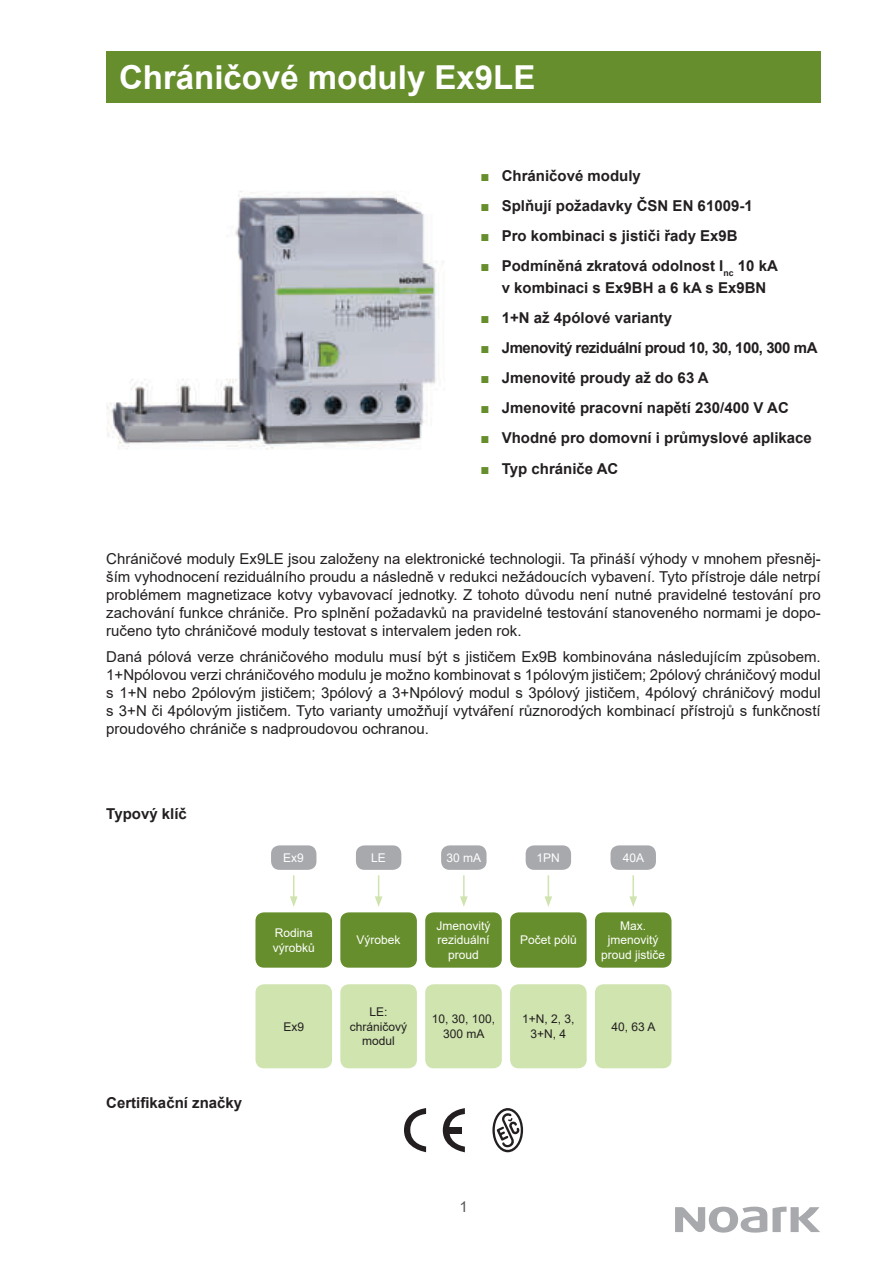
<style>
.page{position:relative;width:893px;height:1263px;background:#fff}
.page>*{position:absolute;margin:0;border:0;box-sizing:border-box;transform-origin:0 0}
.t1{font:700 33px "Arial";color:#fff}
.t2{font:15px/18px "Arial";color:#231f20;text-align:justify}
.t3{font:700 15px/21.6px "Arial";color:#231f20}
.t4{font:700 15px "Arial";letter-spacing:-.03em;color:#231f20}
.t5{font:15px "Arial";color:#57585a}
.t6{font:12px/14.4px "Arial";color:#fff;text-align:center}
.t7{font:12px/14.4px "Arial";color:#231f20;text-align:center}
.s1{color:#668e2c}
</style>
<div class="page">
<svg style="left:675px;top:1206px;width:145px;height:26px"></svg>
<div style="left:106px;top:51px;width:715px;height:51px;background:#668e2c"></div>
<img style="left:106px;top:191px;width:330px;height:259px">
<div style="left:271px;top:845px;width:45px;height:25px;background:#a8a9ad;border-radius:9px"></div>
<div style="left:255px;top:912px;width:77px;height:56px;background:#668e2c;border-radius:9px"></div>
<div style="left:255px;top:984px;width:77px;height:84px;background:#cfe4ae;border-radius:9px"></div>
<div style="left:356px;top:845px;width:45px;height:25px;background:#a8a9ad;border-radius:9px"></div>
<div style="left:340px;top:912px;width:77px;height:56px;background:#668e2c;border-radius:9px"></div>
<div style="left:340px;top:984px;width:77px;height:84px;background:#cfe4ae;border-radius:9px"></div>
<div style="left:441px;top:845px;width:46px;height:25px;background:#a8a9ad;border-radius:9px"></div>
<div style="left:425px;top:912px;width:77px;height:56px;background:#668e2c;border-radius:9px"></div>
<div style="left:425px;top:984px;width:77px;height:84px;background:#cfe4ae;border-radius:9px"></div>
<div style="left:526px;top:845px;width:45px;height:25px;background:#a8a9ad;border-radius:9px"></div>
<div style="left:510px;top:912px;width:77px;height:56px;background:#668e2c;border-radius:9px"></div>
<div style="left:510px;top:984px;width:77px;height:84px;background:#cfe4ae;border-radius:9px"></div>
<svg style="left:290px;top:875px;width:8px;height:32px"></svg>
<svg style="left:375px;top:875px;width:7px;height:32px"></svg>
<hr style="left:463px;top:875px;width:2px;height:24px;background:#cfe4ae">
<svg style="left:460px;top:896px;width:8px;height:11px"></svg>
<svg style="left:544px;top:875px;width:8px;height:32px"></svg>
<div style="left:610px;top:845px;width:46px;height:25px;background:#a8a9ad;border-radius:9px"></div>
<div style="left:595px;top:912px;width:76px;height:56px;background:#668e2c;border-radius:9px"></div>
<div style="left:595px;top:984px;width:76px;height:84px;background:#cfe4ae;border-radius:9px"></div>
<hr style="left:632px;top:875px;width:2px;height:24px;background:#cfe4ae">
<svg style="left:629px;top:896px;width:8px;height:11px"></svg>
<svg style="left:492px;top:1108px;width:31px;height:44px"></svg>
<svg style="left:404px;top:1108px;width:22px;height:44px"></svg>
<svg style="left:443px;top:1108px;width:22px;height:44px"></svg>
<div style="left:447px;top:1127px;width:15px;height:6px;background:#231f20"></div>
<h1 class="t1" style="left:119px;top:54px;width:418px">Chráničové moduly Ex9LE</h1>
<p class="t3" style="left:480px;top:165px;width:162px"><span class="s1">■</span> Chráničové moduly</p>
<p class="t3" style="left:480px;top:195px;width:274px"><span class="s1">■</span> Splňují požadavky ČSN EN 61009-1</p>
<p class="t3" style="left:480px;top:225px;width:259px"><span class="s1">■</span> Pro kombinaci s jističi řady Ex9B</p>
<p class="t3" style="left:502px;top:255px;width:278px;text-indent:-21px"><span class="s1">■</span> Podmíněná zkratová odolnost I<sub>nc</sub> 10 kA v kombinaci s Ex9BH a 6 kA s Ex9BN</p>
<p class="t3" style="left:480px;top:307px;width:193px"><span class="s1">■</span> 1+N až 4pólové varianty</p>
<p class="t4" style="left:480px;top:337px;width:338px"><span class="s1">■</span> Jmenovitý reziduální proud 10, 30, 100, 300 mA</p>
<p class="t3" style="left:480px;top:367px;width:230px"><span class="s1">■</span> Jmenovité proudy až do 63 A</p>
<p class="t3" style="left:480px;top:397px;width:310px"><span class="s1">■</span> Jmenovité pracovní napětí 230/400 V AC</p>
<p class="t3" style="left:480px;top:428px;width:333px"><span class="s1">■</span> Vhodné pro domovní i průmyslové aplikace</p>
<p class="t3" style="left:480px;top:458px;width:139px"><span class="s1">■</span> Typ chrániče AC</p>
<p class="t2" style="left:106px;top:549px;width:716px">Chráničové moduly Ex9LE jsou založeny na elektronické technologii. Ta přináší výhody v mnohem přesněj&shy;ším vyhodnocení reziduálního proudu a následně v redukci nežádoucích vybavení. Tyto přístroje dále netrpí problémem magnetizace kotvy vybavovací jednotky. Z tohoto důvodu není nutné pravidelné testování pro zachování funkce chrániče. Pro splnění požadavků na pravidelné testování stanoveného normami je dopo&shy;ručeno tyto chráničové moduly testovat s intervalem jeden rok.</p>
<p class="t2" style="left:106px;top:648px;width:716px">Daná pólová verze chráničového modulu musí být s jističem Ex9B kombinována následujícím způsobem.<br>1+Npólovou verzi chráničového modulu je možno kombinovat s 1pólovým jističem; 2pólový chráničový modul s 1+N nebo 2pólovým jističem; 3pólový a 3+Npólový modul s 3pólový jističem, 4pólový chráničový modul s 3+N či 4pólovým jističem. Tyto varianty umožňují vytváření různorodých kombinací přístrojů s funkčností proudového chrániče s nadproudovou ochranou.</p>
<p class="t3" style="left:106px;top:803px;width:82px">Typový klíč</p>
<p class="t3" style="left:106px;top:1092px;width:137px">Certifikační značky</p>
<p class="t6" style="left:283px;top:850px;width:22px">Ex9</p>
<p class="t6" style="left:273px;top:926px;width:44px;text-align:left">Rodina výrobků</p>
<p class="t7" style="left:283px;top:1019px;width:22px">Ex9</p>
<p class="t6" style="left:371px;top:850px;width:16px">LE</p>
<p class="t6" style="left:357px;top:933px;width:46px">Výrobek</p>
<p class="t7" style="left:350px;top:1005px;width:59px">LE: chráničový modul</p>
<p class="t6" style="left:447px;top:850px;width:36px">30 mA</p>
<p class="t6" style="left:436px;top:918px;width:56px">Jmenovitý reziduální proud</p>
<p class="t7" style="left:432px;top:1012px;width:65px">10, 30, 100,<br>300 mA</p>
<p class="t6" style="left:536px;top:850px;width:25px">1PN</p>
<p class="t6" style="left:520px;top:933px;width:58px">Počet pólů</p>
<p class="t7" style="left:522px;top:1012px;width:54px">1+N, 2, 3,<br>3+N, 4</p>
<p class="t6" style="left:623px;top:850px;width:23px">40A</p>
<p class="t6" style="left:601px;top:918px;width:66px">Max. jmenovitý proud jističe</p>
<p class="t7" style="left:611px;top:1019px;width:46px">40, 63 A</p>
<p class="t5" style="left:459px;top:1198px;width:10px">1</p>
</div>
